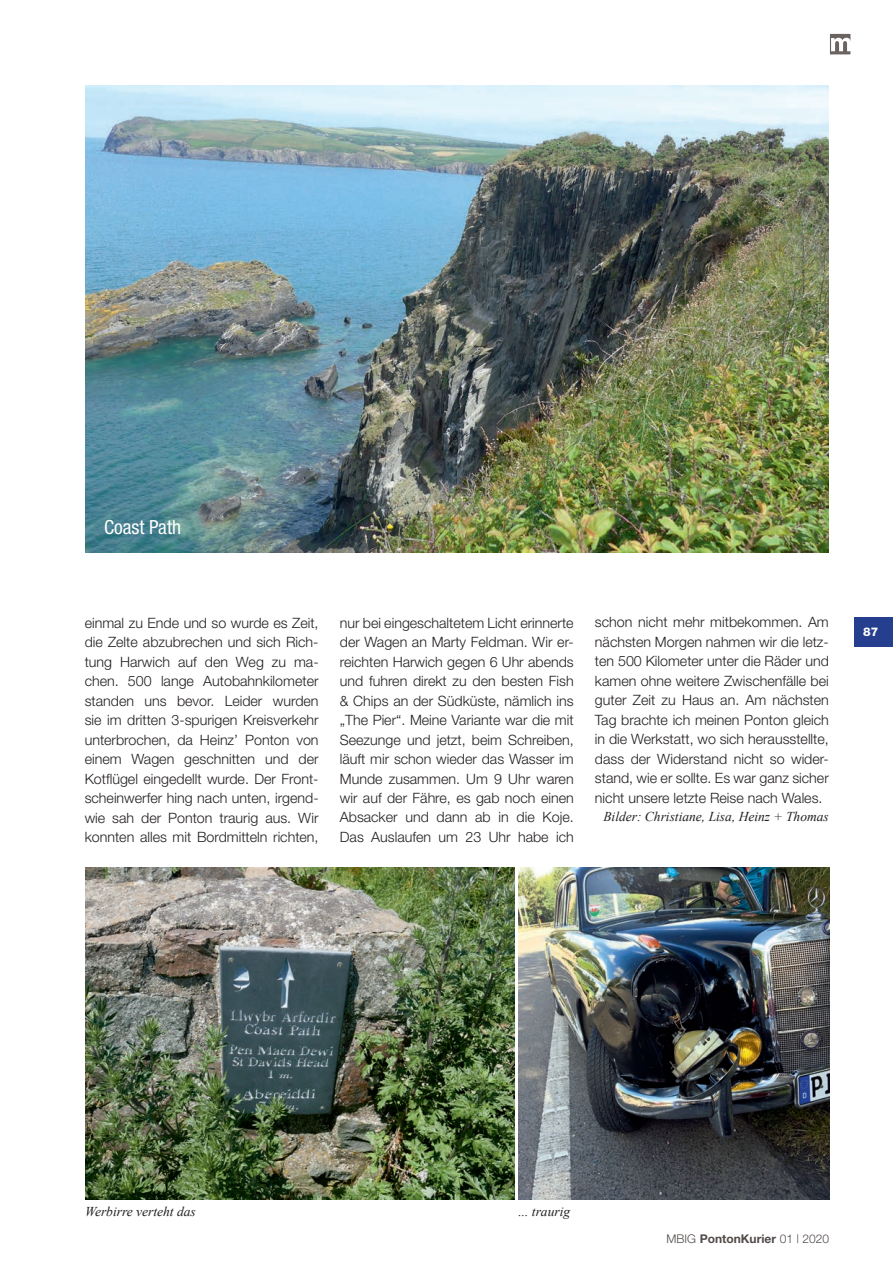
<style>
.page{position:relative;width:893px;height:1263px;background:#fff}
.page>*{position:absolute;margin:0;border:0;box-sizing:border-box;transform-origin:0 0}
.t1{font:condensed 19.5px "Helvetica Neue";color:#fff}
.t2{font:300 14.25px/19.5px "Helvetica Neue";color:#231f20;text-align:justify}
.t3{font:italic 13.5px "Times New Roman";color:#231f20}
.t4{font:700 12px "Helvetica Neue";color:#504a48}
.t5{font:800 12px "Helvetica Neue";color:#fff}
.s1{font-weight:300}
</style>
<div class="page">
<div style="left:855px;top:617px;width:38px;height:29px;background:#253f8e"></div>
<img style="left:519px;top:867px;width:310px;height:332px">
<img style="left:85px;top:85px;width:744px;height:468px">
<img style="left:85px;top:867px;width:429px;height:332px">
<svg style="left:831px;top:35px;width:18px;height:18px"></svg>
<div style="left:829px;top:33px;width:22px;height:22px;border:1px solid #fff"></div>
<svg style="left:831px;top:38px;width:20px;height:13px"></svg>
<h1 class="t1" style="left:104px;top:516px;width:79px">Coast Path</h1>
<p class="t2" style="left:85px;top:612px;width:235px">einmal zu Ende und so wurde es Zeit, die Zelte abzubrechen und sich Rich&shy;tung Harwich auf den Weg zu ma&shy;chen. 500 lange Autobahnkilometer standen uns bevor. Leider wurden sie im dritten 3-spurigen Kreisverkehr unterbrochen, da Heinz’ Ponton von einem Wagen geschnitten und der Kotflügel eingedellt wurde. Der Front&shy;scheinwerfer hing nach unten, irgend&shy;wie sah der Ponton traurig aus. Wir konnten alles mit Bordmitteln richten,</p>
<p class="t2" style="left:340px;top:612px;width:235px">nur bei eingeschaltetem Licht erinnerte der Wagen an Marty Feldman. Wir er&shy;reichten Harwich gegen 6 Uhr abends und fuhren direkt zu den besten Fish &amp; Chips an der Südküste, nämlich ins „The Pier“. Meine Variante war die mit Seezunge und jetzt, beim Schreiben, läuft mir schon wieder das Wasser im Munde zusammen. Um 9 Uhr waren wir auf der Fähre, es gab noch einen Absacker und dann ab in die Koje.<br>Das Auslaufen um 23 Uhr habe ich</p>
<p class="t2" style="left:595px;top:612px;width:235px">schon nicht mehr mitbekommen. Am nächsten Morgen nahmen wir die letz&shy;ten 500 Kilometer unter die Räder und kamen ohne weitere Zwischenfälle bei guter Zeit zu Haus an. Am nächsten Tag brachte ich meinen Ponton gleich in die Werkstatt, wo sich herausstellte, dass der Widerstand nicht so wider&shy;stand, wie er sollte. Es war ganz sicher nicht unsere letzte Reise nach Wales.</p>
<p class="t3" style="left:603px;top:807px;width:227px">Bilder: Christiane, Lisa, Heinz + Thomas</p>
<p class="t5" style="left:863px;top:625px;width:17px">87</p>
<p class="t3" style="left:85px;top:1202px;width:112px">Werbirre verteht das</p>
<p class="t3" style="left:518px;top:1202px;width:53px">... traurig</p>
<p class="t4" style="left:666px;top:1231px;width:164px"><span class="s1">MBIG</span> PontonKurier <span class="s1">01 | 2020</span></p>
</div>
